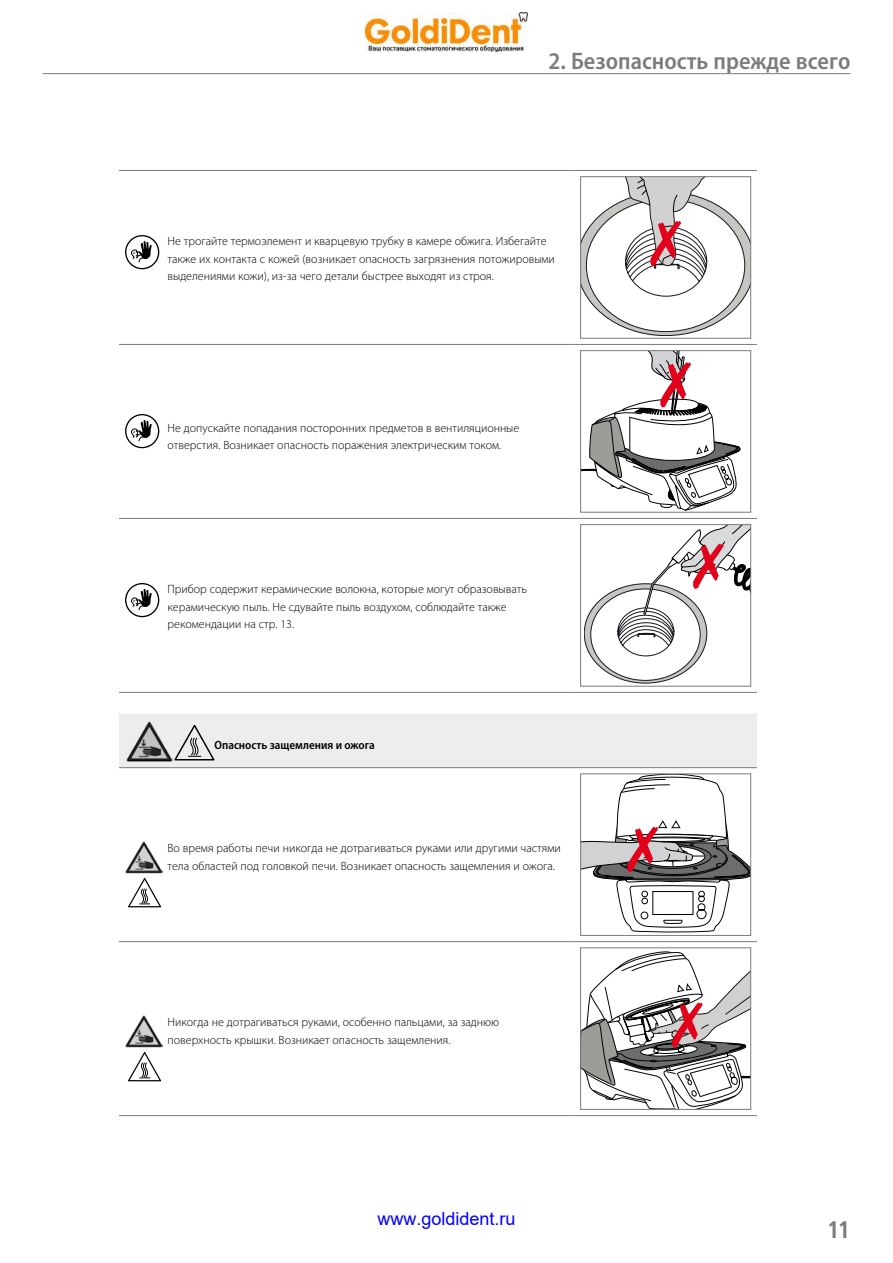
<style>
.page{position:relative;width:893px;height:1263px;background:#fff}
.page>*{position:absolute;margin:0;border:0;box-sizing:border-box;transform-origin:0 0}
.t1{font:600 semi-condensed 24px "Myriad Pro";color:#7b7c7e}
.t2{font:700 condensed 24px "Frutiger";color:#7b7c7e}
.t3{font:18px "Arial";color:#00f}
.t4{font:300 12px/17.2px "Myriad Pro";color:#000}
.t5{font:600 semi-condensed 12px "Myriad Pro";color:#000}
</style>
<div class="page">
<hr style="left:119px;top:170px;width:451px;height:1px;background:#7b7c7e">
<hr style="left:570px;top:170px;width:187px;height:1px;background:#7b7c7e">
<hr style="left:119px;top:344px;width:451px;height:1px;background:#7b7c7e">
<hr style="left:570px;top:344px;width:187px;height:1px;background:#7b7c7e">
<hr style="left:119px;top:518px;width:451px;height:1px;background:#7b7c7e">
<hr style="left:570px;top:518px;width:187px;height:1px;background:#7b7c7e">
<hr style="left:119px;top:692px;width:451px;height:1px;background:#7b7c7e">
<hr style="left:570px;top:692px;width:187px;height:1px;background:#7b7c7e">
<hr style="left:119px;top:941px;width:451px;height:1px;background:#7b7c7e">
<hr style="left:570px;top:941px;width:187px;height:1px;background:#7b7c7e">
<hr style="left:119px;top:1115px;width:451px;height:1px;background:#7b7c7e">
<hr style="left:570px;top:1115px;width:187px;height:1px;background:#7b7c7e">
<div style="left:125px;top:235px;width:34px;height:34px;border:1px solid #000;border-radius:50%"></div>
<svg style="left:131px;top:241px;width:21px;height:22px"></svg>
<div style="left:580px;top:176px;width:171px;height:162px;border:1px solid #7b7c7e"></div>
<svg style="left:581px;top:177px;width:170px;height:159px"></svg>
<div style="left:125px;top:414px;width:34px;height:34px;border:1px solid #000;border-radius:50%"></div>
<svg style="left:131px;top:420px;width:21px;height:22px"></svg>
<div style="left:580px;top:350px;width:171px;height:162px;border:1px solid #7b7c7e"></div>
<svg style="left:581px;top:351px;width:160px;height:159px"></svg>
<div style="left:125px;top:583px;width:34px;height:34px;border:1px solid #000;border-radius:50%"></div>
<svg style="left:131px;top:589px;width:21px;height:22px"></svg>
<div style="left:580px;top:524px;width:171px;height:162px;border:1px solid #7b7c7e"></div>
<svg style="left:591px;top:525px;width:160px;height:155px"></svg>
<div style="left:119px;top:713px;width:638px;height:55px;background:#eceded"></div>
<img style="left:125px;top:841px;width:37px;height:33px">
<svg style="left:581px;top:774px;width:170px;height:158px"></svg>
<img style="left:125px;top:1015px;width:37px;height:33px">
<svg style="left:581px;top:952px;width:170px;height:157px"></svg>
<svg style="left:128px;top:878px;width:33px;height:30px"></svg>
<svg style="left:128px;top:1052px;width:33px;height:30px"></svg>
<hr style="left:43px;top:73px;width:807px;height:1px;background:#7b7c7e">
<img style="left:365px;top:12px;width:162px;height:40px">
<h1 class="t1" style="left:548px;top:48px;width:303px">2. Безопасность прежде всего</h1>
<p class="t4" style="left:168px;top:233px;width:389px">Не трогайте термоэлемент и кварцевую трубку в камере обжига. Избегайте также их контакта с кожей (возникает опасность загрязнения потожировыми выделениями кожи), из-за чего детали быстрее выходят из строя.</p>
<p class="t4" style="left:168px;top:419px;width:353px">Не допускайте попадания посторонних предметов в вентиляционные отверстия. Возникает опасность поражения электрическим током.</p>
<p class="t4" style="left:168px;top:581px;width:361px">Прибор содержит керамические волокна, которые могут образовывать керамическую пыль. Не сдувайте пыль воздухом, соблюдайте также рекомендации на стр. 13.</p>
<p class="t5" style="left:215px;top:738px;width:162px">Опасность защемления и ожога</p>
<p class="t4" style="left:168px;top:840px;width:395px">Во время работы печи никогда не дотрагиваться руками или другими частями тела областей под головкой печи. Возникает опасность защемления и ожога.</p>
<p class="t4" style="left:168px;top:1014px;width:333px">Никогда не дотрагиваться руками, особенно пальцами, за заднюю поверхность крышки. Возникает опасность защемления.</p>
<h2 class="t3" style="left:377px;top:1206px;width:140px">www.goldident.ru</h2>
<h1 class="t2" style="left:827px;top:1215px;width:25px">11</h1>
</div>
